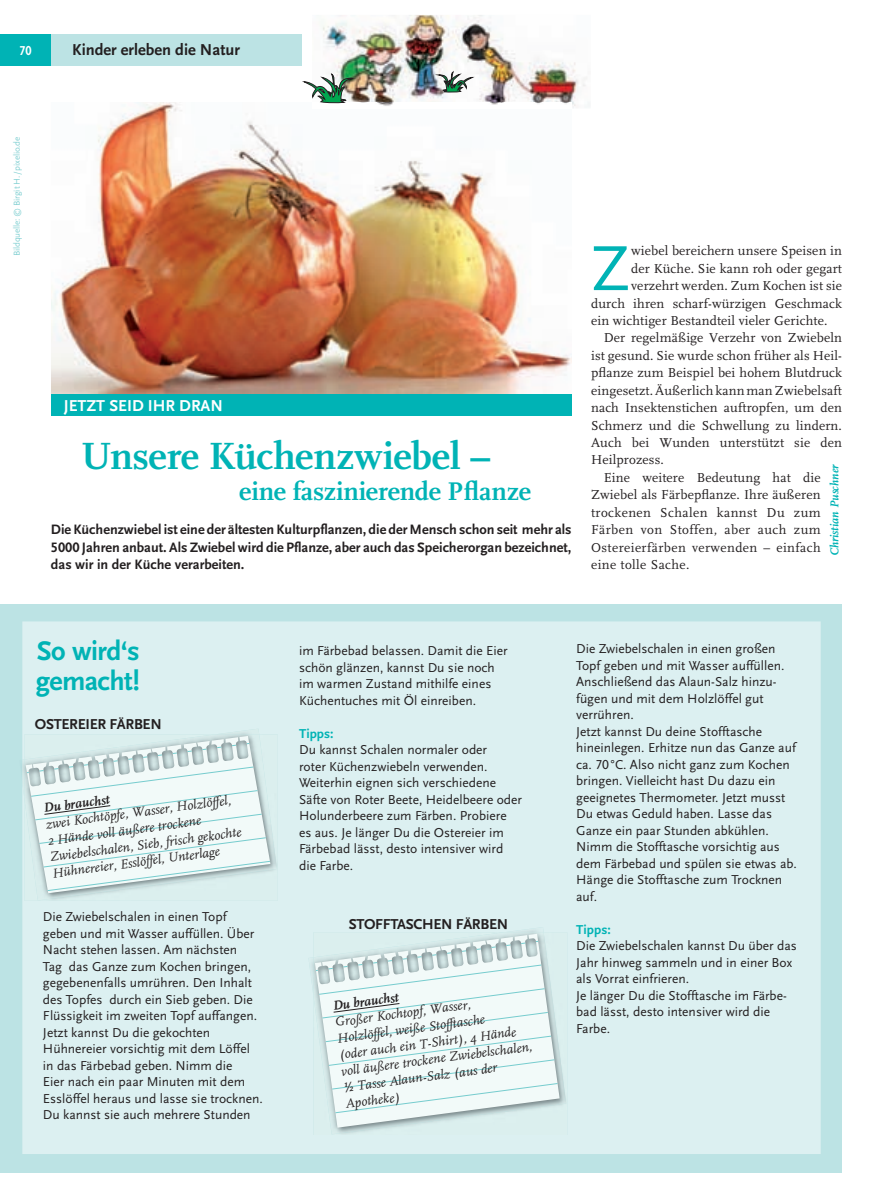
<style>
.page{position:relative;width:893px;height:1191px;background:#fff}
.page>*{position:absolute;margin:0;border:0;box-sizing:border-box;transform-origin:0 0}
.t1{font:66.3px "Scala Sans";color:#00b3b5}
.t2{font:700 39.6px "Scala";letter-spacing:-.01em;color:#00b3b5}
.t3{font:700 28.2px/30.3px "Scala Sans";letter-spacing:-.025em;color:#00b3b5}
.t4{font:700 26.7px "Scala";letter-spacing:-.01em;color:#00b3b5}
.t5{font:700 16.5px "Scala Sans";color:#231f20}
.t6{font:700 16.5px "Scala Sans";color:#fff}
.t7{font:700 15px "Scala Sans";letter-spacing:-.02em;color:#231f20}
.t8{font:700 14.25px/17.4px "Scala Sans";color:#231f20;text-align:justify}
.t9{font:13.5px/16.5px "Scala Sans";color:#231f20}
.t10{font:13.5px "Scala";letter-spacing:.01em;color:#231f20}
.t11{font:italic 13.5px/16.5px "Scala";color:#231f20}
.t12{font:13.5px "Scala";letter-spacing:.03em;color:#231f20}
.t13{font:italic 700 13.5px "Scala";color:#231f20}
.t14{font:700 13.5px "Scala Sans";color:#00b3b5}
.t15{font:700 13.5px "Scala Sans";color:#fff;scale:.9 1}
.t16{font:italic 700 12px "Scala";color:#00b3b5}
.t17{font:9px "Scala Sans";letter-spacing:-.02em;color:#82d0d2}
</style>
<div class="page">
<div style="left:0;top:34px;width:51px;height:32px;background:#00b3b5"></div>
<div style="left:51px;top:34px;width:251px;height:32px;background:#bce3e4"></div>
<img style="left:51px;top:102px;width:521px;height:293px">
<div style="left:0;top:604px;width:842px;height:568px;background:#bce3e4"></div>
<img style="left:322px;top:15px;width:268px;height:93px">
<img style="left:312px;top:102px;width:260px;height:6px">
<svg style="left:303px;top:73px;width:52px;height:30px"></svg>
<svg style="left:437px;top:72px;width:36px;height:20px"></svg>
<div style="left:51px;top:395px;width:521px;height:21px;background:#00b3b5"></div>
<div style="left:22px;top:621px;width:799px;height:533px;background:#dcf0f1"></div>
<img style="left:22px;top:728px;width:237px;height:70px">
<img style="left:24px;top:734px;width:253px;height:166px">
<svg style="left:26px;top:736px;width:244px;height:157px;background:#e0eeed"></svg>
<img style="left:308px;top:927px;width:236px;height:68px">
<img style="left:313px;top:932px;width:253px;height:202px">
<svg style="left:315px;top:933px;width:245px;height:194px;background:#e2efee"></svg>
<p class="t15" style="left:19px;top:45px;width:15px">70</p>
<p class="t5" style="left:72px;top:43px;width:169px">Kinder erleben die Natur</p>
<p class="t17" style="left:13px;top:256px;width:121px;rotate:-90deg">Bildquelle: © Birgit H. / pixelio.de</p>
<p class="t6" style="left:64px;top:399px;width:161px">JETZT SEID IHR DRAN</p>
<h2 class="t2" style="left:81px;top:439px;width:411px">Unsere Küchenzwiebel –</h2>
<h3 class="t4" style="left:239px;top:480px;width:293px">eine faszinierende Pflanze</h3>
<p class="t8" style="left:51px;top:522px;width:522px">Die Küchenzwiebel ist eine der ältesten Kulturpflanzen, die der Mensch schon seit mehr als 5000 Jahren anbaut. Als Zwiebel wird die Pflanze, aber auch das Speicherorgan bezeichnet, das wir in der Küche verarbeiten.</p>
<h1 class="t1" style="left:591px;top:242px;width:41px">Z</h1>
<p class="t10" style="left:631px;top:245px;width:212px">wiebel bereichern unsere Speisen in</p>
<p class="t10" style="left:631px;top:262px;width:212px">der Küche. Sie kann roh oder gegart</p>
<p class="t10" style="left:631px;top:280px;width:212px">verzehrt werden. Zum Kochen ist sie</p>
<p class="t10" style="left:591px;top:297px;width:252px">durch ihren scharf-würzigen Geschmack</p>
<p class="t10" style="left:591px;top:315px;width:238px">ein wichtiger Bestandteil vieler Gerichte.</p>
<p class="t10" style="left:604px;top:332px;width:240px">Der regelmäßige Verzehr von Zwiebeln</p>
<p class="t10" style="left:591px;top:350px;width:252px">ist gesund. Sie wurde schon früher als Heil-</p>
<p class="t10" style="left:591px;top:367px;width:252px">pflanze zum Beispiel bei hohem Blutdruck</p>
<p class="t10" style="left:591px;top:384px;width:252px">eingesetzt. Äußerlich kann man Zwiebelsaft</p>
<p class="t10" style="left:591px;top:402px;width:252px">nach Insektenstichen auftropfen, um den</p>
<p class="t10" style="left:591px;top:419px;width:252px">Schmerz und die Schwellung zu lindern.</p>
<p class="t10" style="left:591px;top:437px;width:252px">Auch bei Wunden unterstützt sie den</p>
<p class="t10" style="left:591px;top:454px;width:74px">Heilprozess.</p>
<p class="t10" style="left:604px;top:472px;width:218px">Eine weitere Bedeutung hat die</p>
<p class="t10" style="left:591px;top:489px;width:231px">Zwiebel als Färbepflanze. Ihre äußeren</p>
<p class="t12" style="left:591px;top:506px;width:231px">trockenen Schalen kannst Du zum</p>
<p class="t12" style="left:591px;top:524px;width:231px">Färben von Stoffen, aber auch zum</p>
<p class="t12" style="left:591px;top:541px;width:231px">Ostereierfärben verwenden – einfach</p>
<p class="t12" style="left:591px;top:559px;width:100px">eine tolle Sache.</p>
<p class="t16" style="left:829px;top:556px;width:94px;rotate:-90deg">Christian Puschner</p>
<h3 class="t3" style="left:36px;top:637px;width:106px">So wird‘s gemacht!</h3>
<p class="t7" style="left:35px;top:718px;width:128px">OSTEREIER FÄRBEN</p>
<p class="t11" style="left:45px;top:816px;width:195px;rotate:-7deg">zwei Kochtöpfe, Wasser, Holzlöffel, 2 Hände voll äußere trockene Zwiebelschalen, Sieb, frisch gekochte Hühnereier, Esslöffel, Unterlage</p>
<p class="t13" style="left:43px;top:802px;width:68px;rotate:-7deg">Du brauchst</p>
<p class="t9" style="left:43px;top:909px;width:221px">Die Zwiebelschalen in einen Topf geben und mit Wasser auffüllen. Über Nacht stehen lassen. Am nächsten<br>Tag das Ganze zum Kochen bringen, gegebenenfalls umrühren. Den Inhalt des Topfes durch ein Sieb geben. Die Flüssigkeit im zweiten Topf auffangen.<br>Jetzt kannst Du die gekochten Hühnereier vorsichtig mit dem Löffel in das Färbebad geben. Nimm die<br>Eier nach ein paar Minuten mit dem Esslöffel heraus und lasse sie trocknen.<br>Du kannst sie auch mehrere Stunden</p>
<p class="t9" style="left:299px;top:643px;width:210px">im Färbebad belassen. Damit die Eier schön glänzen, kannst Du sie noch im warmen Zustand mithilfe eines Küchentuches mit Öl einreiben.</p>
<p class="t14" style="left:299px;top:728px;width:36px">Tipps:</p>
<p class="t9" style="left:299px;top:742px;width:225px">Du kannst Schalen normaler oder<br>roter Küchenzwiebeln verwenden.<br>Weiterhin eignen sich verschiedene Säfte von Roter Beete, Heidelbeere oder Holunderbeere zum Färben. Probiere es aus. Je länger Du die Ostereier im Färbebad lässt, desto intensiver wird die Farbe.</p>
<p class="t7" style="left:349px;top:918px;width:161px">STOFFTASCHEN FÄRBEN</p>
<p class="t13" style="left:332px;top:999px;width:68px;rotate:-7deg">Du brauchst</p>
<p class="t11" style="left:334px;top:1014px;width:194px;rotate:-7deg">Großer Kochtopf, Wasser,<br>Holzlöffel, weiße Stofftasche<br>(oder auch ein T-Shirt), 4 Hände voll äußere trockene Zwiebelschalen, ½ Tasse Alaun-Salz (aus der<br>Apotheke)</p>
<p class="t9" style="left:576px;top:641px;width:222px">Die Zwiebelschalen in einen großen<br>Topf geben und mit Wasser auffüllen.<br>Anschließend das Alaun-Salz hinzu&shy;fügen und mit dem Holzlöffel gut verrühren.<br>Jetzt kannst Du deine Stofftasche hineinlegen. Erhitze nun das Ganze auf ca. 70 °C. Also nicht ganz zum Kochen bringen. Vielleicht hast Du dazu ein geeignetes Thermometer. Jetzt musst<br>Du etwas Geduld haben. Lasse das<br>Ganze ein paar Stunden abkühlen.<br>Nimm die Stofftasche vorsichtig aus dem Färbebad und spülen sie etwas ab.<br>Hänge die Stofftasche zum Trocknen auf.</p>
<p class="t14" style="left:576px;top:924px;width:36px">Tipps:</p>
<p class="t9" style="left:576px;top:938px;width:222px">Die Zwiebelschalen kannst Du über das<br>Jahr hinweg sammeln und in einer Box als Vorrat einfrieren.<br>Je länger Du die Stofftasche im Färbe&shy;bad lässt, desto intensiver wird die<br>Farbe.</p>
</div>
